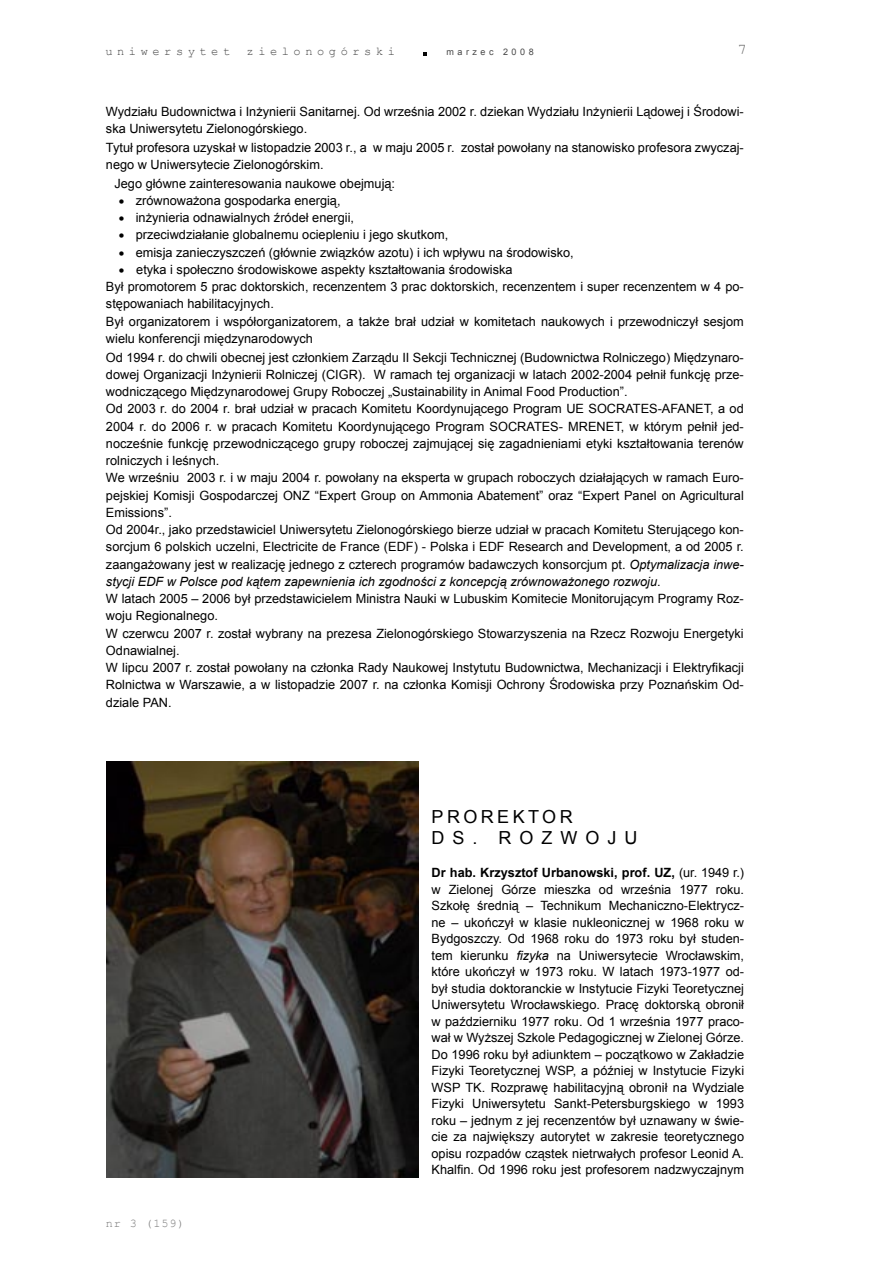
<style>
.page{position:relative;width:893px;height:1263px;background:#fff}
.page>*{position:absolute;margin:0;border:0;box-sizing:border-box;transform-origin:0 0}
.Podstawowy{font:18px/21.6px "Arial";letter-spacing:.19em;color:#000}
.t1{font:15px "Courier New";color:#636363}
.Normalny{font:12.75px/16.5px "Arial";color:#000;text-align:justify}
.Tytuł{font:12.75px/17.2px "Arial";color:#000}
.Tekst_podstawowy{font:12.75px "Arial";color:#000}
.t2{font:12px "Courier New";letter-spacing:.38em;color:#484848}
.t3{font:11.85px "Courier New";color:#7c7c7c}
.t4{font:9px "Arial";letter-spacing:.39em;color:#484848}
.s1{font-style:italic}
.s2{font-weight:700}
</style>
<div class="page">
<svg style="left:423px;top:52px;width:4px;height:3px"></svg>
<img style="left:106px;top:761px;width:313px;height:416px">
<p class="t2" style="left:105px;top:44px;width:126px">uniwersytet</p>
<p class="t2" style="left:247px;top:44px;width:150px">zielonogórski</p>
<p class="t4" style="left:447px;top:46px;width:89px">marzec 2008</p>
<p class="t1" style="left:738px;top:40px;width:10px">7</p>
<p class="Tytuł" style="left:106px;top:103px;width:639px">Wydziału Budownictwa i Inżynierii Sanitarnej. Od września 2002 r. dziekan Wydziału Inżynierii Lądowej i Środowi&shy;ska Uniwersytetu Zielonogórskiego.</p>
<p class="Tytuł" style="left:106px;top:139px;width:639px">Tytuł profesora uzyskał w listopadzie 2003 r., a w maju 2005 r. został powołany na stanowisko profesora zwyczaj&shy;nego w Uniwersytecie Zielonogórskim.</p>
<p class="Tekst_podstawowy" style="left:114px;top:175px;width:282px">Jego główne zainteresowania naukowe obejmują:</p>
<p class="Normalny" style="left:119px;top:192px;width:223px">• zrównoważona gospodarka energią,</p>
<p class="Normalny" style="left:119px;top:209px;width:237px">• inżynieria odnawialnych źródeł energii,</p>
<p class="Normalny" style="left:119px;top:227px;width:331px">• przeciwdziałanie globalnemu ociepleniu i jego skutkom,</p>
<p class="Normalny" style="left:119px;top:244px;width:456px">• emisja zanieczyszczeń (głównie związków azotu) i ich wpływu na środowisko,</p>
<p class="Normalny" style="left:119px;top:261px;width:395px">• etyka i społeczno środowiskowe aspekty kształtowania środowiska</p>
<p class="Normalny" style="left:106px;top:278px;width:639px;line-height:17.2px">Był promotorem 5 prac doktorskich, recenzentem 3 prac doktorskich, recenzentem i super recenzentem w 4 po&shy;stępowaniach habilitacyjnych.</p>
<p class="Tytuł" style="left:106px;top:313px;width:639px">Był organizatorem i współorganizatorem, a także brał udział w komitetach naukowych i przewodniczył sesjom wielu konferencji międzynarodowych</p>
<p class="Normalny" style="left:106px;top:349px;width:639px;line-height:17.2px">Od 1994 r. do chwili obecnej jest członkiem Zarządu II Sekcji Technicznej (Budownictwa Rolniczego) Międzynaro&shy;dowej Organizacji Inżynierii Rolniczej (CIGR). W ramach tej organizacji w latach 2002-2004 pełnił funkcję prze&shy;wodniczącego Międzynarodowej Grupy Roboczej „Sustainability in Animal Food Production”.</p>
<p class="Normalny" style="left:106px;top:400px;width:639px;line-height:17.2px">Od 2003 r. do 2004 r. brał udział w pracach Komitetu Koordynującego Program UE SOCRATES-AFANET, a od 2004 r. do 2006 r. w pracach Komitetu Koordynującego Program SOCRATES- MRENET, w którym pełnił jed&shy;nocześnie funkcję przewodniczącego grupy roboczej zajmującej się zagadnieniami etyki kształtowania terenów rolniczych i leśnych.</p>
<p class="Normalny" style="left:106px;top:469px;width:639px;line-height:17.2px">We wrześniu 2003 r. i w maju 2004 r. powołany na eksperta w grupach roboczych działających w ramach Euro&shy;pejskiej Komisji Gospodarczej ONZ “Expert Group on Ammonia Abatement” oraz “Expert Panel on Agricultural Emissions”.</p>
<p class="Normalny" style="left:106px;top:521px;width:639px;line-height:17.2px">Od 2004r., jako przedstawiciel Uniwersytetu Zielonogórskiego bierze udział w pracach Komitetu Sterującego kon&shy;sorcjum 6 polskich uczelni, Electricite de France (EDF) - Polska i EDF Research and Development, a od 2005 r. zaangażowany jest w realizację jednego z czterech programów badawczych konsorcjum pt. <span class="s1">Optymalizacja inwe&shy;stycji EDF w Polsce pod kątem zapewnienia ich zgodności z koncepcją zrównoważonego rozwoju</span>.</p>
<p class="Normalny" style="left:106px;top:590px;width:639px;line-height:17.2px">W latach 2005 – 2006 był przedstawicielem Ministra Nauki w Lubuskim Komitecie Monitorującym Programy Roz&shy;woju Regionalnego.</p>
<p class="Normalny" style="left:106px;top:625px;width:639px;line-height:17.2px">W czerwcu 2007 r. został wybrany na prezesa Zielonogórskiego Stowarzyszenia na Rzecz Rozwoju Energetyki<br>Odnawialnej.</p>
<p class="Normalny" style="left:106px;top:659px;width:639px;line-height:17.2px">W lipcu 2007 r. został powołany na członka Rady Naukowej Instytutu Budownictwa, Mechanizacji i Elektryfikacji Rolnictwa w Warszawie, a w listopadzie 2007 r. na członka Komisji Ochrony Środowiska przy Poznańskim Od&shy;dziale PAN.</p>
<p class="Podstawowy" style="left:432px;top:806px;width:207px">PROREKTOR<br>DS. ROZWOJU</p>
<p class="t3" style="left:106px;top:1216px;width:80px">nr 3 (159)</p>
<p class="Normalny" style="left:431px;top:864px;width:314px"><span class="s2">Dr hab. Krzysztof Urbanowski, prof. UZ,</span> (ur. 1949 r.) w Zielonej Górze mieszka od września 1977 roku.<br>Szkołę średnią – Technikum Mechaniczno-Elektrycz&shy;ne – ukończył w klasie nukleonicznej w 1968 roku w Bydgoszczy. Od 1968 roku do 1973 roku był studen&shy;tem kierunku <span class="s1">fizyka</span> na Uniwersytecie Wrocławskim, które ukończył w 1973 roku. W latach 1973-1977 od&shy;był studia doktoranckie w Instytucie Fizyki Teoretycznej Uniwersytetu Wrocławskiego. Pracę doktorską obronił w październiku 1977 roku. Od 1 września 1977 praco&shy;wał w Wyższej Szkole Pedagogicznej w Zielonej Górze.<br>Do 1996 roku był adiunktem – początkowo w Zakładzie Fizyki Teoretycznej WSP, a później w Instytucie Fizyki WSP TK. Rozprawę habilitacyjną obronił na Wydziale Fizyki Uniwersytetu Sankt-Petersburgskiego w 1993 roku – jednym z jej recenzentów był uznawany w świe&shy;cie za największy autorytet w zakresie teoretycznego opisu rozpadów cząstek nietrwałych profesor Leonid A.<br>Khalfin. Od 1996 roku jest profesorem nadzwyczajnym</p>
</div>
